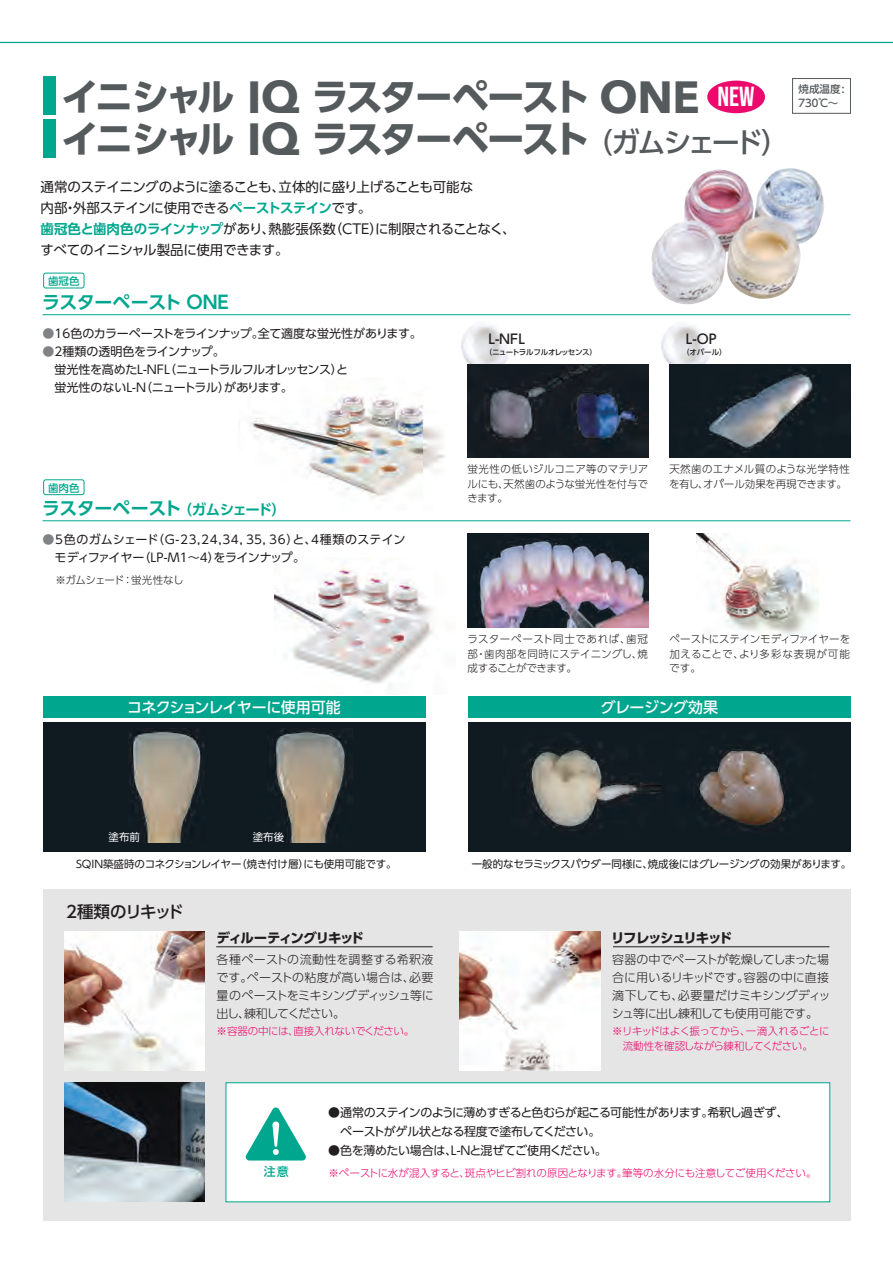
<style>
.page{position:relative;width:893px;height:1263px;background:#fff}
.page>*{position:absolute;margin:0;border:0;box-sizing:border-box;transform-origin:0 0}
.t1{font:700 37.5px/42px "UD Shin Go Pro";letter-spacing:-.09em;color:#555a5d}
.t2{font:700 27.6px "Bebas Neue Pro";color:#fff}
.t3{font:700 18px "UD Shin Go Pro De";letter-spacing:-.015em;color:#00a78e}
.t4{font:500 16.5px "UD Shin Go Pro";letter-spacing:-.075em;color:#231f20}
.t5{font:500 15px "UD Shin Go Pro";letter-spacing:-.035em;color:#fbfbfc}
.t6{font:13.5px/21px "UD Shin Go Pro";letter-spacing:-.03em;color:#231f20}
.t7{font:700 13.5px "UD Shin Go Pro";letter-spacing:-.105em;color:#231f20}
.t8{font:500 13.2px "UD Shin Go Pro";color:#231f20}
.t9{font:12px/18px "UD Shin Go Pro";letter-spacing:-.035em;color:#231f20}
.t10{font:300 12px/18px "UD Shin Go Pro";letter-spacing:-.015em;color:#231f20;text-align:justify}
.t11{font:12px/18px "UD Shin Go Pro";letter-spacing:.005em;color:#231f20}
.t12{font:12px "UD Shin Go Pro";letter-spacing:-.015em;color:#231f20}
.t13{font:500 12px "UD Shin Go Pro";color:#00a78e}
.t14{font:300 10.5px/14.2px "UD Shin Go Pro";color:#231f20;text-align:justify}
.t15{font:10.5px "UD Shin Go Pro";letter-spacing:-.03em;color:#231f20}
.t16{font:300 10.5px "UD Shin Go Pro";letter-spacing:-.03em;color:#ec096d}
.t17{font:300 10.5px/15px "UD Shin Go Pro";letter-spacing:-.05em;color:#ec096d;text-align:center}
.t18{font:300 10.5px "UD Shin Go Pro";letter-spacing:-.045em;color:#231f20}
.t19{font:500 10.5px/13.5px "UD Shin Go Pro";color:#555a5d}
.t20{font:10.5px "UD Shin Go Pro";color:#fbfbfc}
.t21{font:500 10.5px "UD Shin Go Pro";color:#00a78e}
.t22{font:500 7.5px "UD Shin Go Pro";letter-spacing:-.075em;color:#231f20}
.t23{font:500 7.5px "UD Shin Go Pro";letter-spacing:-.045em;color:#231f20}
.s1{font-family:"Avenir Next";font-size:45px}
.s2{font-weight:500;font-size:28.2px}
.s3{font-family:"UD Shin Go Pro De";font-weight:700;color:#00a78e}
.s4{color:#808285}
.s5{font-size:14.4px}
</style>
<div class="page">
<img style="left:275px;top:557px;width:158px;height:130px">
<img style="left:697px;top:534px;width:121px;height:103px">
<img style="left:460px;top:324px;width:49px;height:50px">
<img style="left:651px;top:168px;width:173px;height:137px">
<div style="left:43px;top:889px;width:808px;height:332px;background:#e5e5e5"></div>
<img style="left:460px;top:932px;width:140px;height:138px">
<img style="left:64px;top:932px;width:141px;height:138px">
<img style="left:64px;top:1083px;width:141px;height:119px">
<svg style="left:0;top:41px;width:893px;height:41px"></svg>
<div style="left:43px;top:77px;width:13px;height:38px;background:#00a78e"></div>
<div style="left:43px;top:119px;width:13px;height:38px;background:#00a78e"></div>
<div style="left:226px;top:1082px;width:604px;height:120px;background:#fff"></div>
<div style="left:43px;top:722px;width:383px;height:130px;background:#101a21"></div>
<div style="left:468px;top:722px;width:383px;height:130px;background:#101a21"></div>
<img style="left:696px;top:747px;width:89px;height:84px">
<img style="left:527px;top:741px;width:134px;height:90px">
<img style="left:129px;top:728px;width:75px;height:114px">
<img style="left:270px;top:728px;width:83px;height:114px">
<img style="left:661px;top:324px;width:49px;height:40px">
<img style="left:468px;top:364px;width:180px;height:94px">
<img style="left:669px;top:364px;width:181px;height:94px">
<hr style="left:43px;top:314px;width:807px;height:1px;background:#00a78e">
<hr style="left:43px;top:520px;width:807px;height:1px;background:#00a78e">
<img style="left:468px;top:534px;width:180px;height:93px">
<img style="left:250px;top:389px;width:195px;height:110px">
<div style="left:707px;top:81px;width:58px;height:32px;background:#ec096d;border-radius:50%"></div>
<div style="left:43px;top:273px;width:41px;height:15px;border:1px solid #00a78e;border-radius:2px"></div>
<div style="left:43px;top:479px;width:41px;height:16px;border:1px solid #00a78e;border-radius:2px"></div>
<hr style="left:216px;top:946px;width:217px;height:1px;background:#231f20">
<hr style="left:613px;top:946px;width:216px;height:1px;background:#231f20">
<svg style="left:245px;top:1107px;width:61px;height:53px"></svg>
<div style="left:792px;top:78px;width:59px;height:36px;border:1px solid #555a5d"></div>
<div style="left:43px;top:697px;width:383px;height:21px;background:#00a78e"></div>
<div style="left:468px;top:697px;width:383px;height:21px;background:#00a78e"></div>
<h1 class="t1" style="left:61px;top:75px;width:729px">イニシャル <span class="s1">IQ</span> ラスターペースト <span class="s1">ONE<br></span>イニシャル <span class="s1">IQ</span> ラスターペースト <span class="s2">（ガムシェード）</span></h1>
<h2 class="t2" style="left:717px;top:81px;width:39px">NEW</h2>
<p class="t6" style="left:40px;top:176px;width:477px">通常のステイニングのように塗ることも、立体的に盛り上げることも可能な<br>内部・外部ステインに使用できる<span class="s3">ペーストステイン</span>です。<br><span class="s3">歯冠色と歯肉色のラインナップ</span>があり、熱膨張係数（CTE）に制限されることなく、すべてのイニシャル製品に使用できます。</p>
<p class="t21" style="left:48px;top:272px;width:33px">歯冠色</p>
<h3 class="t3" style="left:42px;top:288px;width:188px">ラスターペースト ONE</h3>
<p class="t12" style="left:43px;top:324px;width:381px"><span class="s4">●</span>16色のカラーペーストをラインナップ。全て適度な蛍光性があります。</p>
<p class="t9" style="left:43px;top:342px;width:307px"><span class="s4">●</span>2種類の透明色をラインナップ。<br>　蛍光性を高めたL-NFL（ニュートラルフルオレッセンス）と　蛍光性のないL-N（ニュートラル）があります。</p>
<p class="t8" style="left:488px;top:328px;width:38px">L-NFL</p>
<p class="t22" style="left:485px;top:346px;width:114px">（ニュートラルフルオレッセンス）</p>
<p class="t8" style="left:686px;top:328px;width:32px">L-OP</p>
<p class="t23" style="left:682px;top:346px;width:46px">（オパール）</p>
<p class="t19" style="left:797px;top:82px;width:51px">焼成温度:<br>７３０℃～</p>
<p class="t21" style="left:48px;top:479px;width:33px">歯肉色</p>
<h3 class="t3" style="left:42px;top:494px;width:245px">ラスターペースト <span class="s5">（ガムシェード）</span></h3>
<p class="t11" style="left:54px;top:530px;width:353px;text-indent:-12px"><span class="s4">●</span>5色のガムシェード（G-23,24,34，３５，36）と、4種類のステインモディファイヤー（LP-M1～4）をラインナップ。</p>
<p class="t18" style="left:56px;top:572px;width:129px">※ガムシェード：蛍光性なし</p>
<p class="t14" style="left:467px;top:462px;width:182px">蛍光性の低いジルコニア等のマテリアルにも、天然歯のような蛍光性を付与できます。</p>
<p class="t14" style="left:669px;top:462px;width:182px">天然歯のエナメル質のような光学特性を有し、オパール効果を再現できます。</p>
<p class="t14" style="left:467px;top:632px;width:182px">ラスターペースト同士であれば、歯冠部・歯肉部を同時にステイニングし、焼成することができます。</p>
<p class="t14" style="left:669px;top:632px;width:183px">ペーストにステインモディファイヤーを加えることで、より多彩な表現が可能です。</p>
<p class="t5" style="left:127px;top:695px;width:215px">コネクションレイヤーに使用可能</p>
<p class="t5" style="left:601px;top:695px;width:119px">グレージング効果</p>
<p class="t20" style="left:109px;top:829px;width:33px">塗布前</p>
<p class="t20" style="left:253px;top:829px;width:33px">塗布後</p>
<p class="t15" style="left:76px;top:855px;width:322px">SQIN築盛時のコネクションレイヤー（焼き付け層）にも使用可能です。</p>
<p class="t15" style="left:472px;top:855px;width:381px">一般的なセラミックスパウダー同様に、焼成後にはグレージングの効果があります。</p>
<h3 class="t4" style="left:66px;top:898px;width:119px">2種類のリキッド</h3>
<p class="t7" style="left:216px;top:926px;width:149px">ディルーティングリキッド</p>
<p class="t10" style="left:216px;top:950px;width:219px">各種ペーストの流動性を調整する希釈液です。ペーストの粘度が高い場合は、必要量のペーストをミキシングディッシュ等に出し、練和してください。</p>
<p class="t16" style="left:217px;top:1022px;width:199px">※容器の中には、直接入れないでください。</p>
<p class="t7" style="left:611px;top:926px;width:122px">リフレッシュリキッド</p>
<p class="t10" style="left:612px;top:950px;width:220px">容器の中でペーストが乾燥してしまった場合に用いるリキッドです。容器の中に直接滴下しても、必要量だけミキシングディッシュ等に出し練和しても使用可能です。</p>
<p class="t17" style="left:612px;top:1023px;width:219px">※リキッドはよく振ってから、一滴入れるごとに流動性を確認しながら練和してください。</p>
<p class="t13" style="left:264px;top:1162px;width:27px">注意</p>
<p class="t9" style="left:328px;top:1103px;width:462px;line-height:18.8px">●通常のステインのように薄めすぎると色むらが起こる可能性があります。希釈し過ぎず、　ペーストがゲル状となる程度で塗布してください。</p>
<p class="t9" style="left:328px;top:1141px;width:280px">●色を薄めたい場合は、L-Nと混ぜてご使用ください。</p>
<p class="t16" style="left:328px;top:1165px;width:490px">※ペーストに水が混入すると、斑点やヒビ割れの原因となります。筆等の水分にも注意してご使用ください。</p>
</div>
